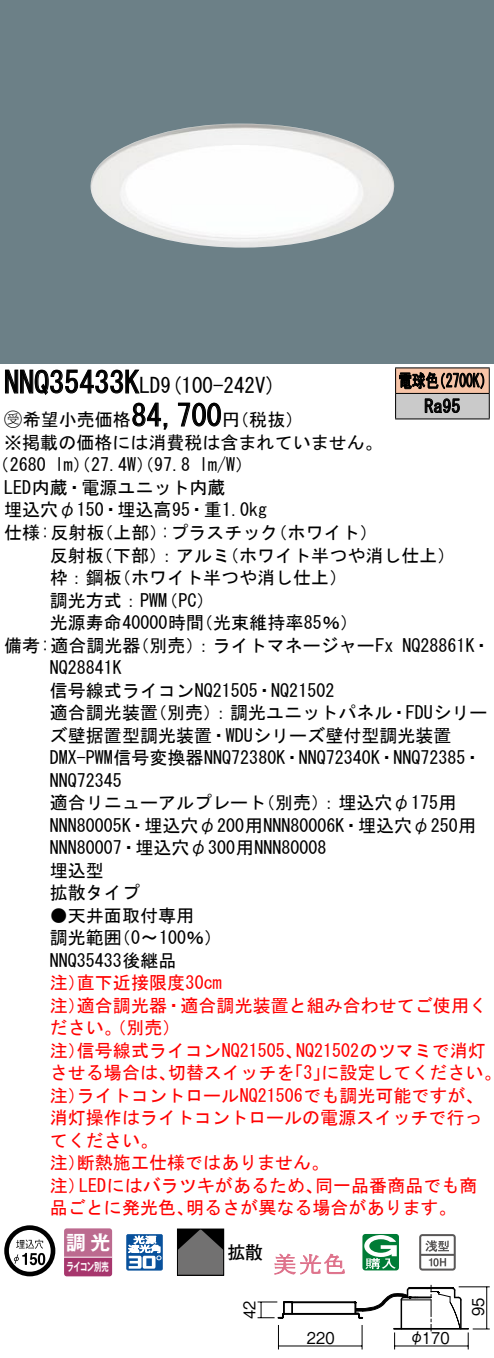
<style>
.page{position:relative;width:494px;height:1358px;background:#fff}
.page>*{position:absolute;margin:0;border:0;box-sizing:border-box;transform-origin:0 0}
.t1{font:30px "MS Gothic";color:#000}
.t2{font:21px "MS Gothic";color:#000}
.t3{font:19.8px "Gothic MB101 Pro De Bold 90 pv RKSJ H";color:#fff}
.t4{font:18px/22.5px "MS Gothic";color:#000}
.t5{font:18px/22.5px "MS Gothic";color:#f00}
.t6{font:18px/25.5px "MS Gothic";color:#000;scale:.75 1}
.t7{font:17.7px "Futo Go B101 Bold 83 pv RKSJ H";color:#000}
.t8{font:16.2px "Gothic BBB Pro Medium 90 pv RKSJ H";color:#000;scale:.9 1}
.t9{font:11.4px "Gothic MB101 Pro De Bold 90 pv RKSJ H";letter-spacing:-.05em;color:#fff;scale:.65 1}
.s1{font-size:30px}
.s2{font-family:"Ford Classification 1"}
</style>
<div class="page">
<div style="left:0;top:0;width:493px;height:363px;background:#6c8087"></div>
<img style="left:90px;top:124px;width:304px;height:124px">
<svg style="left:5px;top:369px;width:135px;height:26px"></svg>
<svg style="left:132px;top:402px;width:36px;height:28px"></svg>
<svg style="left:178px;top:402px;width:43px;height:25px"></svg>
<svg style="left:4px;top:1225px;width:51px;height:51px"></svg>
<svg style="left:38px;top:1252px;width:7px;height:13px"></svg>
<svg style="left:64px;top:1228px;width:48px;height:48px;background:#b55984"></svg>
<hr style="left:64px;top:1256px;width:48px;height:1px;background:#fff">
<svg style="left:126px;top:1234px;width:37px;height:36px"></svg>
<svg style="left:179px;top:1230px;width:43px;height:43px;background:#5a5959"></svg>
<div style="left:177px;top:1228px;width:47px;height:47px;border:1px solid #000"></div>
<svg style="left:274px;top:1253px;width:71px;height:22px"></svg>
<svg style="left:362px;top:1234px;width:36px;height:36px"></svg>
<svg style="left:419px;top:1234px;width:36px;height:36px"></svg>
<hr style="left:395px;top:367px;width:94px;height:1px;background:#000">
<hr style="left:395px;top:418px;width:94px;height:1px;background:#000">
<svg style="left:395px;top:368px;width:94px;height:50px;background:#a6958c"></svg>
<hr style="left:292px;top:1301px;width:62px;height:2px;background:#000">
<hr style="left:284px;top:1312px;width:74px;height:2px;background:#000">
<svg style="left:278px;top:1325px;width:1px;height:24px"></svg>
<hr style="left:278px;top:1345px;width:84px;height:1px;background:#000">
<svg style="left:257px;top:1301px;width:36px;height:17px"></svg>
<svg style="left:354px;top:1284px;width:135px;height:65px"></svg>
<h1 class="t1" style="left:4px;top:367px;width:122px">NNQ35433</h1>
<p class="t2" style="left:124px;top:375px;width:153px"><span class="s1">K</span>LD (9 100-242 (V</p>
<h1 class="t1" style="left:131px;top:400px;width:91px">84,700</h1>
<p class="t4" style="left:4px;top:408px;width:128px"><span class="s2">B</span>希望小売価格</p>
<p class="t4" style="left:4px;top:431px;width:379px">※掲載の価格には消費税は含まれていません。</p>
<p class="t4" style="left:199px;top:454px;width:55px">l m (W/</p>
<p class="t4" style="left:222px;top:408px;width:82px">（円税抜(</p>
<p class="t4" style="left:4px;top:454px;width:264px;text-indent:-12px">（2680<br>LED内蔵・電源ユニット内蔵<br>埋込穴φ150・埋込高95・重1.0kg</p>
<p class="t4" style="left:55px;top:454px;width:137px">lm）（27.4 ）（W 97.8</p>
<p class="t4" style="left:4px;top:521px;width:102px">仕様:反射板</p>
<p class="t4" style="left:95px;top:521px;width:73px">（上部）</p>
<p class="t4" style="left:161px;top:521px;width:119px">:プラスチック</p>
<p class="t4" style="left:269px;top:521px;width:109px">（ホワイト(</p>
<p class="t6" style="left:424px;top:368px;width:49px;text-indent:-26px">電球色<br>Ra95</p>
<p class="t6" style="left:432px;top:368px;width:82px">（2700 (K</p>
<p class="t4" style="left:50px;top:544px;width:56px">反射板</p>
<p class="t4" style="left:95px;top:544px;width:137px">（下部：）アルミ</p>
<p class="t4" style="left:221px;top:544px;width:235px">（ホワイト半つや消し仕上(</p>
<p class="t4" style="left:50px;top:566px;width:74px">枠：鋼板</p>
<p class="t4" style="left:113px;top:566px;width:235px">（ホワイト半つや消し仕上(</p>
<p class="t4" style="left:50px;top:589px;width:119px">調光方式：PWM</p>
<p class="t4" style="left:160px;top:589px;width:55px">（PC(</p>
<p class="t4" style="left:50px;top:611px;width:156px">光源寿命40000時間</p>
<p class="t4" style="left:195px;top:611px;width:164px">（光束維持率85％(</p>
<p class="t4" style="left:131px;top:634px;width:263px">（別売：）ライトマネージャーFx</p>
<p class="t4" style="left:4px;top:634px;width:138px">備考:適合調光器</p>
<p class="t4" style="left:50px;top:656px;width:73px">NQ28841K</p>
<p class="t4" style="left:50px;top:679px;width:286px">信号線式ライコンNQ21505・NQ21502</p>
<p class="t4" style="left:149px;top:701px;width:340px">（別売：）調光ユニットパネル・FDUシリー</p>
<p class="t4" style="left:402px;top:634px;width:89px">NQ28861 ・K</p>
<p class="t4" style="left:50px;top:701px;width:109px">適合調光装置</p>
<p class="t4" style="left:50px;top:724px;width:403px">ズ壁据置型調光装置・WDUシリーズ壁付型調光装置</p>
<p class="t4" style="left:50px;top:746px;width:432px">DMX-PWM信号変換器NNQ72380 ・K NNQ72340 ・K NNQ72385・</p>
<p class="t4" style="left:50px;top:769px;width:73px">NNQ72345</p>
<p class="t4" style="left:257px;top:791px;width:201px">（別売：）埋込穴φ175用</p>
<p class="t4" style="left:50px;top:791px;width:427px">適合リニューアルプレート<br>NNN80005 ・K 埋込穴φ200用NNN80006 ・K 埋込穴φ250用<br>NNN80007・埋込穴φ300用NNN80008<br>埋込型<br>拡散タイプ</p>
<p class="t4" style="left:113px;top:904px;width:111px;text-indent:-63px">●天井面取付専用<br>) 〜0 100％(</p>
<p class="t4" style="left:50px;top:926px;width:128px">調光範囲<br>NNQ35433後継品</p>
<p class="t5" style="left:77px;top:971px;width:146px">直下近接限度30cm</p>
<p class="t5" style="left:77px;top:971px;width:411px;text-indent:-27px">注）<br>適合調光器・適合調光装置と組み合わせてご使用く</p>
<p class="t5" style="left:50px;top:994px;width:132px">注）<br>ださい。（別売(</p>
<p class="t5" style="left:77px;top:1039px;width:227px">信号線式ライコンNQ21505、</p>
<p class="t5" style="left:50px;top:1039px;width:37px">注）</p>
<p class="t5" style="left:296px;top:1039px;width:191px">NQ21502のツマミで消灯</p>
<p class="t5" style="left:285px;top:1061px;width:46px">「」3</p>
<p class="t5" style="left:168px;top:1061px;width:127px">切替スイッチを</p>
<p class="t5" style="left:321px;top:1061px;width:182px">に設定してください。</p>
<p class="t5" style="left:77px;top:1061px;width:408px;text-indent:-27px">させる場合は、<br>ライトコントロールNQ21506でも調光可能ですが、</p>
<p class="t5" style="left:50px;top:1084px;width:37px">注）</p>
<p class="t5" style="left:50px;top:1106px;width:433px">消灯操作はライトコントロールの電源スイッチで行っ</p>
<p class="t5" style="left:50px;top:1129px;width:109px">てください。</p>
<p class="t5" style="left:77px;top:1151px;width:253px">断熱施工仕様ではありません。</p>
<p class="t5" style="left:50px;top:1151px;width:37px">注）</p>
<p class="t5" style="left:79px;top:1174px;width:245px">LEDにはバラツキがあるため、</p>
<p class="t5" style="left:315px;top:1174px;width:163px">同一品番商品でも商</p>
<p class="t5" style="left:50px;top:1174px;width:37px">注）</p>
<p class="t5" style="left:50px;top:1196px;width:145px">品ごとに発光色、</p>
<p class="t5" style="left:186px;top:1196px;width:272px">明るさが異なる場合があります。</p>
<p class="t3" style="left:66px;top:1226px;width:46px">調光</p>
<p class="t9" style="left:67px;top:1257px;width:66px">ライコン別売</p>
<p class="t7" style="left:227px;top:1242px;width:37px">拡散</p>
<p class="t8" style="left:236px;top:1319px;width:22px;rotate:-90deg">42</p>
<p class="t8" style="left:464px;top:1316px;width:22px;rotate:-90deg">95</p>
<p class="t8" style="left:409px;top:1324px;width:46px">φ170</p>
<p class="t8" style="left:307px;top:1324px;width:32px">220</p>
</div>
